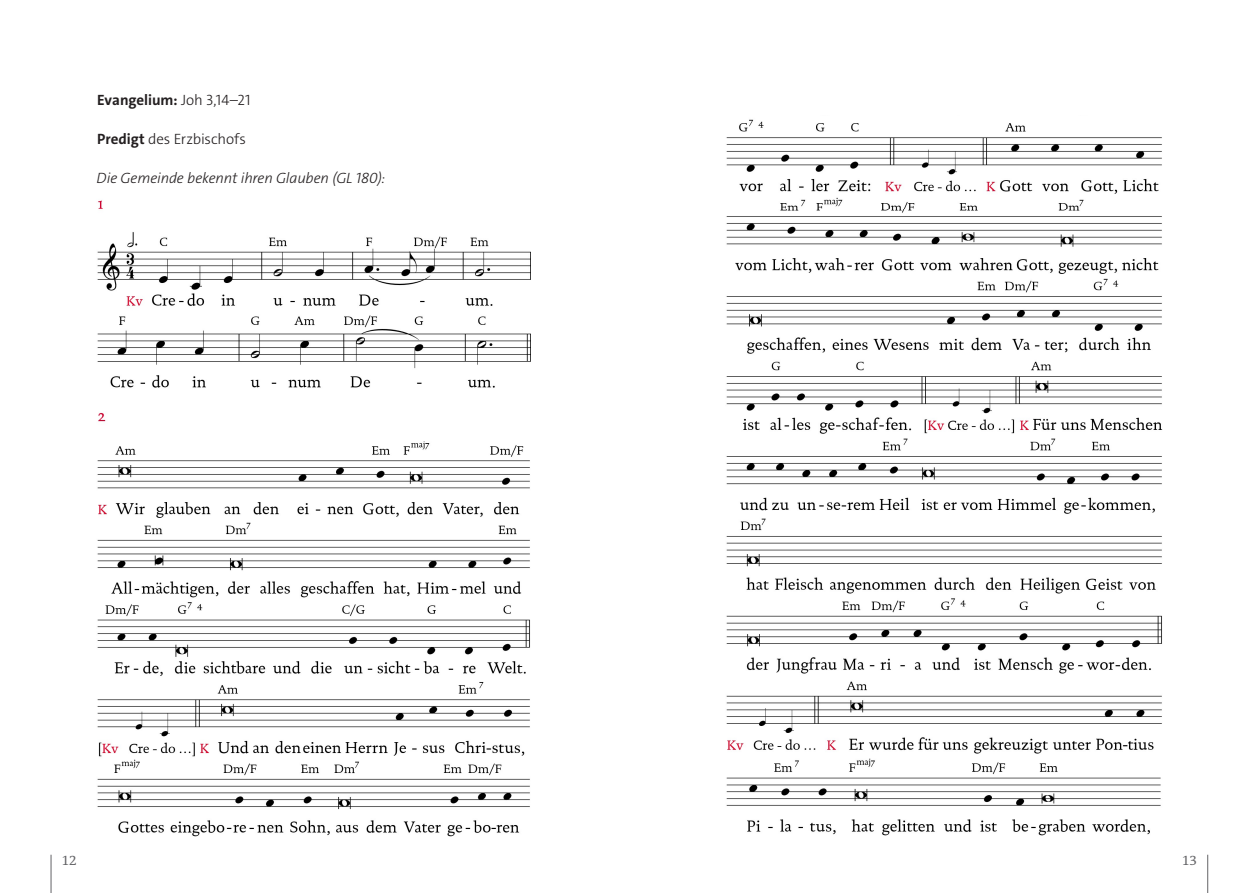
<style>
.page{position:relative;width:1259px;height:893px;background:#fff}
.page>*{position:absolute;margin:0;border:0;box-sizing:border-box;transform-origin:0 0}
.t1{font:italic 300 15px "The Sans C4 s";letter-spacing:-.015em;color:#231f20}
.t2{font:700 15px "The Sans C4 s";letter-spacing:-.005em;color:#231f20}
.t3{font:300 15px "The Sans C4 s";letter-spacing:-.005em;color:#231f20}
.t4{font:13.5px "The Antiqua B W5 Plain";color:#636366}
.s1{font-weight:300}
.s2{font-weight:700}
</style>
<div class="page">
<img style="left:726px;top:119px;width:436px;height:90px">
<svg style="left:726px;top:209px;width:437px;height:627px"></svg>
<img style="left:97px;top:200px;width:433px;height:636px">
<hr style="left:51px;top:855px;width:1px;height:38px;background:#636366">
<hr style="left:1207px;top:855px;width:1px;height:38px;background:#636366">
<p class="t2" style="left:97px;top:90px;width:155px">Evangelium: <span class="s1">Joh 3,14–21</span></p>
<p class="t3" style="left:97px;top:129px;width:150px"><span class="s2">Predigt</span> des Erzbischofs</p>
<p class="t1" style="left:97px;top:168px;width:290px">Die Gemeinde bekennt ihren Glauben (GL 180):</p>
<p class="t4" style="left:62px;top:851px;width:16px">12</p>
<p class="t4" style="left:1182px;top:851px;width:16px">13</p>
</div>
